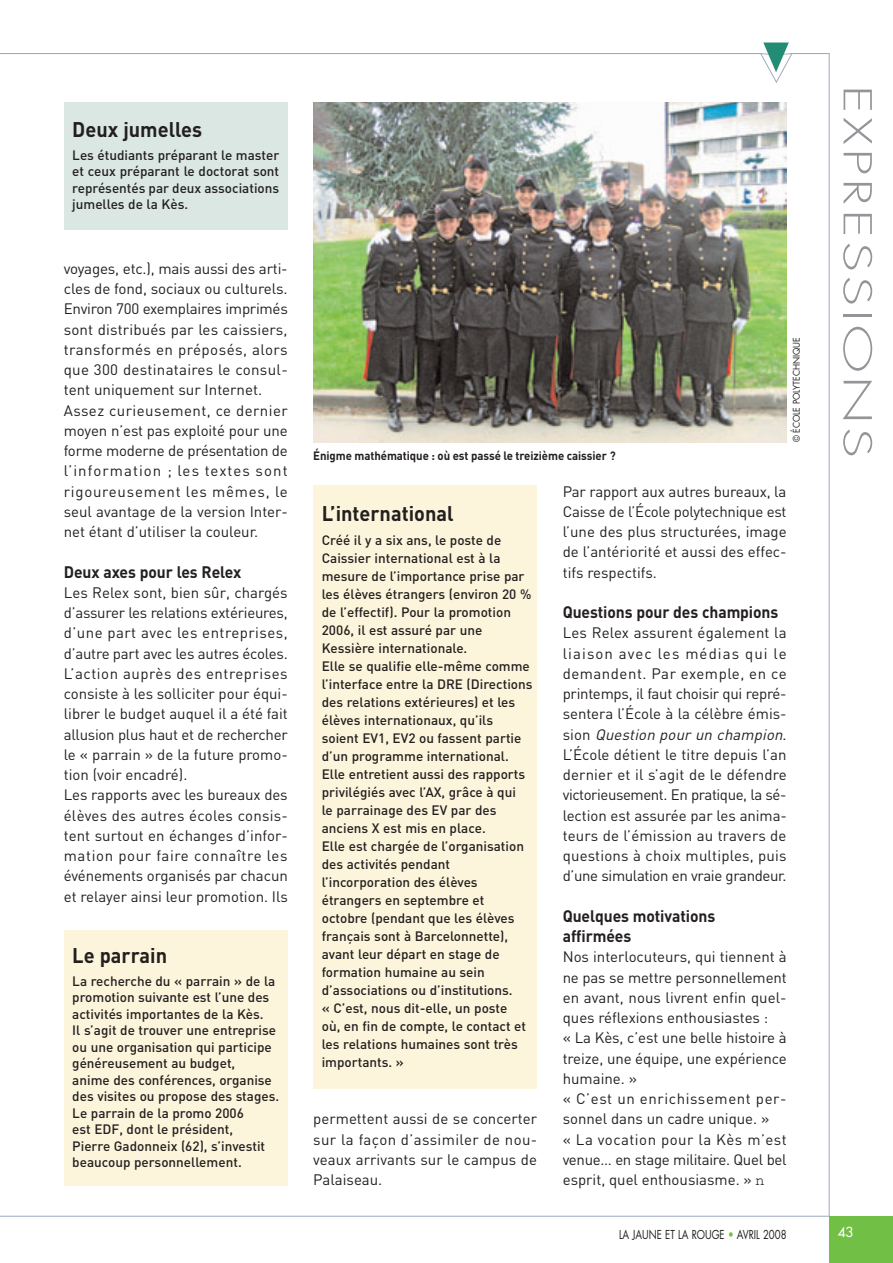
<style>
.page{position:relative;width:893px;height:1263px;background:#fff}
.page>*{position:absolute;margin:0;border:0;box-sizing:border-box;transform-origin:0 0}
.t1{font:300 37.5px "Futura";letter-spacing:.06em;color:#939598;scale:1.5 1}
.t2{font:700 21px "DIN";color:#231f20;scale:.95 1}
.t3{font:700 16.5px/20.2px "DIN";letter-spacing:-.005em;color:#231f20;scale:.95 1}
.t4{font:15px/20.2px "DIN";color:#231f20}
.t5{font:500 13.5px/18px "DIN";color:#231f20}
.t6{font:13.5px "Futura";color:#fff}
.t7{font:700 12px "DIN";letter-spacing:-.005em;color:#231f20;scale:.95 1}
.t8{font:12px "Futura";color:#231f20;scale:.8 1}
.t9{font:9px "Futura";color:#231f20;scale:.95 1}
.s1{font-style:italic}
.s2{font-family:"Courier"}
.s3{color:#71bf44}
</style>
<div class="page">
<hr style="left:0;top:1216px;width:829px;height:1px;background:#9faabe">
<hr style="left:829px;top:53px;width:1px;height:1163px;background:#9faabe">
<div style="left:829px;top:1216px;width:64px;height:47px;background:#71bf44"></div>
<img style="left:313px;top:102px;width:474px;height:340px">
<div style="left:313px;top:485px;width:224px;height:604px;background:#fdf5db"></div>
<div style="left:64px;top:930px;width:224px;height:255px;background:#fdf5db"></div>
<div style="left:64px;top:102px;width:224px;height:128px;background:#dae7e2"></div>
<svg style="left:0;top:43px;width:830px;height:41px"></svg>
<h2 class="t2" style="left:72px;top:117px;width:138px">Deux jumelles</h2>
<p class="t5" style="left:72px;top:147px;width:208px;line-height:16.5px;text-align:justify">Les étudiants préparant le master et ceux préparant le doctorat sont représentés par deux associations jumelles de la Kès.</p>
<p class="t4" style="left:64px;top:258px;width:226px">voyages, etc.), mais aussi des arti&shy;cles de fond, sociaux ou culturels.<br>Environ 700 exemplaires imprimés sont distribués par les caissiers, transformés en préposés, alors que 300 destinataires le consul&shy;tent uniquement sur Internet.<br>Assez curieusement, ce dernier moyen n’est pas exploité pour une forme moderne de présentation de l’information ; les textes sont rigoureusement les mêmes, le seul avantage de la version Inter&shy;net étant d’utiliser la couleur.</p>
<p class="t3" style="left:64px;top:562px;width:189px">Deux axes pour les Relex</p>
<p class="t4" style="left:64px;top:582px;width:226px">Les Relex sont, bien sûr, chargés d’assurer les relations extérieures, d’une part avec les entreprises, d’autre part avec les autres écoles.<br>L’action auprès des entreprises consiste à les solliciter pour équi&shy;librer le budget auquel il a été fait allusion plus haut et de rechercher le « parrain » de la future promo&shy;tion (voir encadré).<br>Les rapports avec les bureaux des élèves des autres écoles consis&shy;tent surtout en échanges d’infor&shy;mation pour faire connaître les événements organisés par chacun et relayer ainsi leur promotion. Ils</p>
<h2 class="t2" style="left:72px;top:943px;width:101px">Le parrain</h2>
<p class="t5" style="left:72px;top:973px;width:208px;line-height:16.5px">La recherche du « parrain » de la promotion suivante est l’une des activités importantes de la Kès.<br>Il s’agit de trouver une entreprise ou une organisation qui participe généreusement au budget,<br>anime des conférences, organise des visites ou propose des stages.<br>Le parrain de la promo 2006<br>est EDF, dont le président,<br>Pierre Gadonneix (62), s’investit beaucoup personnellement.</p>
<p class="t7" style="left:313px;top:449px;width:320px">Énigme mathématique : où est passé le treizième caissier ?</p>
<p class="t9" style="left:792px;top:442px;width:112px;rotate:-90deg">© ÉCOLE POLYTECHNIQUE</p>
<h2 class="t2" style="left:322px;top:501px;width:140px">L’international</h2>
<p class="t5" style="left:322px;top:531px;width:212px">Créé il y a six ans, le poste de<br>Caissier international est à la mesure de l’importance prise par les élèves étrangers (environ 20 % de l’effectif). Pour la promotion<br>2006, il est assuré par une<br>Kessière internationale.<br>Elle se qualifie elle-même comme l’interface entre la DRE (Directions des relations extérieures) et les élèves internationaux, qu’ils soient EV1, EV2 ou fassent partie d’un programme international.<br>Elle entretient aussi des rapports privilégiés avec l’AX, grâce à qui<br>le parrainage des EV par des anciens X est mis en place.<br>Elle est chargée de l’organisation des activités pendant l’incorporation des élèves étrangers en septembre et octobre (pendant que les élèves français sont à Barcelonnette), avant leur départ en stage de formation humaine au sein d’associations ou d’institutions.<br>« C’est, nous dit-elle, un poste<br>où, en fin de compte, le contact et les relations humaines sont très importants. »</p>
<p class="t4" style="left:313px;top:1109px;width:226px;text-align:justify">permettent aussi de se concerter sur la façon d’assimiler de nou&shy;veaux arrivants sur le campus de Palaiseau.</p>
<p class="t4" style="left:563px;top:481px;width:225px;text-align:justify">Par rapport aux autres bureaux, la Caisse de l’École polytechnique est l’une des plus structurées, image de l’antériorité et aussi des effec&shy;tifs respectifs.</p>
<p class="t3" style="left:563px;top:602px;width:228px">Questions pour des champions</p>
<p class="t4" style="left:563px;top:623px;width:226px;text-align:justify">Les Relex assurent également la liaison avec les médias qui le demandent. Par exemple, en ce printemps, il faut choisir qui repré&shy;sentera l’École à la célèbre émis&shy;s i o n <span class="s1">Question pour un champion</span>.<br>L’École détient le titre depuis l’an dernier et il s’agit de le défendre victorieusement. En pratique, la sé&shy;lection est assurée par les anima&shy;teurs de l’émission au travers de questions à choix multiples, puis d’une simulation en vraie grandeur.</p>
<p class="t3" style="left:563px;top:906px;width:162px">Quelques motivations affirmées</p>
<p class="t4" style="left:563px;top:947px;width:225px">Nos interlocuteurs, qui tiennent à ne pas se mettre personnellement en avant, nous livrent enfin quel&shy;ques réflexions enthousiastes :<br>« La Kès, c’est une belle histoire à treize, une équipe, une expérience humaine. »<br>« C’est un enrichissement per&shy;sonnel dans un cadre unique. »<br>« La vocation pour la Kès m’est venue… en stage militaire. Quel bel esprit, quel enthousiasme. » <span class="s2">n</span></p>
<h1 class="t1" style="left:874px;top:85px;width:250px;rotate:90deg">EXPRESSIONS</h1>
<p class="t8" style="left:619px;top:1229px;width:211px">LA JAUNE ET LA ROUGE <span class="s3">•</span> AVRIL 2008</p>
<p class="t6" style="left:838px;top:1226px;width:17px">43</p>
</div>
